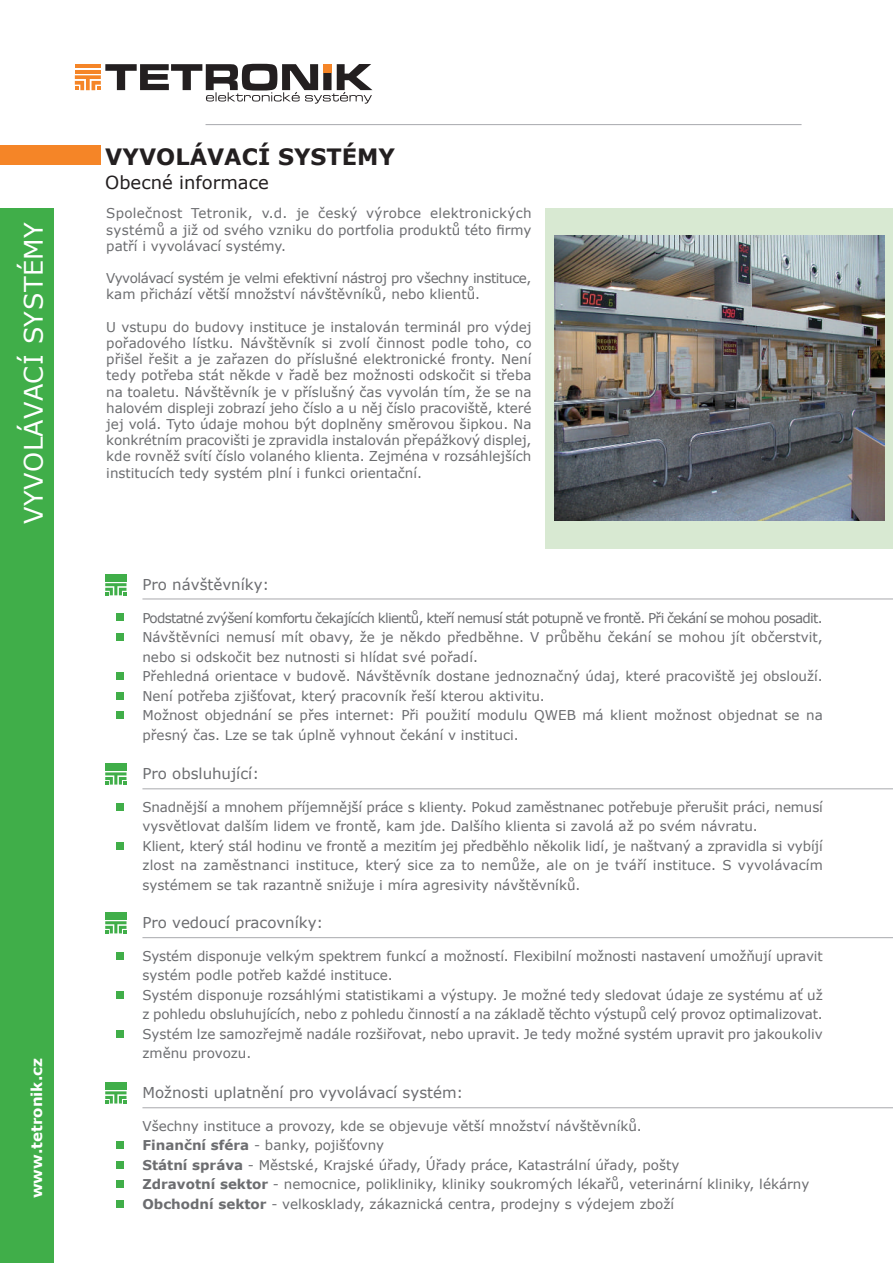
<style>
.page{position:relative;width:893px;height:1263px;background:#fff}
.page>*{position:absolute;margin:0;border:0;box-sizing:border-box;transform-origin:0 0}
.t1{font:25.5px "Verdana";letter-spacing:.02em;color:#fff}
.t2{font:700 22.5px "Verdana";color:#231f20}
.t3{font:18px "Verdana";color:#231f20}
.t4{font:15px "Verdana";color:#6c6d70}
.t5{font:700 15px "Verdana";color:#fff}
.t6{font:13.5px/19.5px "Verdana";color:#6c6d70}
.t7{font:13.5px/16.2px "Verdana";letter-spacing:-.03em;color:#6c6d70}
.s1{font-weight:700}
</style>
<div class="page">
<div style="left:0;top:208px;width:53px;height:1055px;background:#40ae49"></div>
<hr style="left:206px;top:124px;width:595px;height:1px;background:#a8a9ad">
<div style="left:0;top:146px;width:101px;height:19px;background:#f58527"></div>
<svg style="left:75px;top:64px;width:297px;height:40px"></svg>
<div style="left:323px;top:64px;width:8px;height:8px;background:#f58527"></div>
<svg style="left:105px;top:583px;width:21px;height:12px"></svg>
<hr style="left:105px;top:579px;width:21px;height:3px;background:#40ae49">
<hr style="left:105px;top:574px;width:21px;height:3px;background:#40ae49">
<svg style="left:105px;top:772px;width:21px;height:12px"></svg>
<hr style="left:105px;top:768px;width:21px;height:3px;background:#40ae49">
<hr style="left:105px;top:763px;width:21px;height:3px;background:#40ae49">
<svg style="left:105px;top:921px;width:21px;height:12px"></svg>
<hr style="left:105px;top:917px;width:21px;height:3px;background:#40ae49">
<hr style="left:105px;top:912px;width:21px;height:3px;background:#40ae49">
<svg style="left:105px;top:1091px;width:21px;height:12px"></svg>
<hr style="left:105px;top:1087px;width:21px;height:3px;background:#40ae49">
<hr style="left:105px;top:1082px;width:21px;height:3px;background:#40ae49">
<div style="left:116px;top:614px;width:7px;height:7px;background:#40ae49"></div>
<div style="left:116px;top:952px;width:7px;height:7px;background:#40ae49"></div>
<div style="left:116px;top:1142px;width:7px;height:7px;background:#40ae49"></div>
<div style="left:116px;top:803px;width:7px;height:7px;background:#40ae49"></div>
<div style="left:116px;top:634px;width:7px;height:7px;background:#40ae49"></div>
<div style="left:116px;top:991px;width:7px;height:7px;background:#40ae49"></div>
<div style="left:116px;top:1161px;width:7px;height:7px;background:#40ae49"></div>
<div style="left:116px;top:1180px;width:7px;height:7px;background:#40ae49"></div>
<div style="left:116px;top:842px;width:7px;height:7px;background:#40ae49"></div>
<div style="left:116px;top:673px;width:7px;height:7px;background:#40ae49"></div>
<div style="left:116px;top:1030px;width:7px;height:7px;background:#40ae49"></div>
<div style="left:116px;top:1200px;width:7px;height:7px;background:#40ae49"></div>
<div style="left:116px;top:711px;width:7px;height:7px;background:#40ae49"></div>
<div style="left:116px;top:692px;width:7px;height:7px;background:#40ae49"></div>
<hr style="left:142px;top:599px;width:751px;height:1px;background:#a8a9ad">
<hr style="left:142px;top:788px;width:751px;height:1px;background:#a8a9ad">
<hr style="left:142px;top:937px;width:751px;height:1px;background:#a8a9ad">
<hr style="left:142px;top:1107px;width:751px;height:1px;background:#a8a9ad">
<div style="left:545px;top:208px;width:348px;height:341px;background:#d8e9d2"></div>
<img style="left:555px;top:236px;width:329px;height:285px">
<h1 class="t1" style="left:16px;top:524px;width:303px;rotate:-90deg">Vyvolávací SYSTÉMY</h1>
<p class="t5" style="left:26px;top:1198px;width:141px;rotate:-90deg">www.tetronik.cz</p>
<h2 class="t2" style="left:105px;top:141px;width:291px">VYVOLÁVACÍ SYSTÉMY</h2>
<h3 class="t3" style="left:105px;top:170px;width:165px">Obecné informace</h3>
<p class="t6" style="left:106px;top:205px;width:427px;line-height:16.2px;text-align:justify">Společnost Tetronik, v.d. je český výrobce elektronických systémů a již od svého vzniku do portfolia produktů této firmy patří i vyvolávací systémy.</p>
<p class="t7" style="left:106px;top:270px;width:427px">Vyvolávací systém je velmi efektivní nástroj pro všechny instituce, kam přichází větší množství návštěvníků, nebo klientů.</p>
<p class="t6" style="left:106px;top:319px;width:427px;line-height:16.2px;text-align:justify">U vstupu do budovy instituce je instalován terminál pro výdej pořadového lístku. Návštěvník si zvolí činnost podle toho, co přišel řešit a je zařazen do příslušné elektronické fronty. Není tedy potřeba stát někde v řadě bez možnosti odskočit si třeba na toaletu. Návštěvník je v příslušný čas vyvolán tím, že se na halovém displeji zobrazí jeho číslo a u něj číslo pracoviště, které jej volá. Tyto údaje mohou být doplněny směrovou šipkou. Na konkrétním pracovišti je zpravidla instalován přepážkový displej, kde rovněž svítí číslo volaného klienta. Zejména v rozsáhlejších institucích tedy systém plní i funkci orientační.</p>
<p class="t4" style="left:142px;top:574px;width:128px">Pro návštěvníky:</p>
<p class="t6" style="left:142px;top:608px;width:682px">Podstatné zvýšení komfortu čekajících klientů, kteří nemusí stát potupně ve frontě. Při čekání se mohou posadit.<br>Návštěvníci nemusí mít obavy, že je někdo předběhne. V průběhu čekání se mohou jít občerstvit, nebo si odskočit bez nutnosti si hlídat své pořadí.<br>Přehledná orientace v budově. Návštěvník dostane jednoznačný údaj, které pracoviště jej obslouží.<br>Není potřeba zjišťovat, který pracovník řeší kterou aktivitu.<br>Možnost objednání se přes internet: Při použití modulu QWEB má klient možnost objednat se na přesný čas. Lze se tak úplně vyhnout čekání v instituci.</p>
<p class="t4" style="left:142px;top:763px;width:118px">Pro obsluhující:</p>
<p class="t6" style="left:142px;top:797px;width:682px">Snadnější a mnohem příjemnější práce s klienty. Pokud zaměstnanec potřebuje přerušit práci, nemusí vysvětlovat dalším lidem ve frontě, kam jde. Dalšího klienta si zavolá až po svém návratu.<br>Klient, který stál hodinu ve frontě a mezitím jej předběhlo několik lidí, je naštvaný a zpravidla si vybíjí zlost na zaměstnanci instituce, který sice za to nemůže, ale on je tváří instituce. S vyvolávacím systémem se tak razantně snižuje i míra agresivity návštěvníků.</p>
<p class="t4" style="left:142px;top:912px;width:183px">Pro vedoucí pracovníky:</p>
<p class="t6" style="left:142px;top:946px;width:682px">Systém disponuje velkým spektrem funkcí a možností. Flexibilní možnosti nastavení umožňují upravit systém podle potřeb každé instituce.<br>Systém disponuje rozsáhlými statistikami a výstupy. Je možné tedy sledovat údaje ze systému ať už z pohledu obsluhujících, nebo z pohledu činností a na základě těchto výstupů celý provoz optimalizovat.<br>Systém lze samozřejmě nadále rozšiřovat, nebo upravit. Je tedy možné systém upravit pro jakoukoliv změnu provozu.</p>
<p class="t4" style="left:142px;top:1082px;width:322px">Možnosti uplatnění pro vyvolávací systém:</p>
<p class="t6" style="left:142px;top:1116px;width:668px">Všechny instituce a provozy, kde se objevuje větší množství návštěvníků.<br><span class="s1">Finanční sféra</span> - banky, pojišťovny<br><span class="s1">Státní správa</span> - Městské, Krajské úřady, Úřady práce, Katastrální úřady, pošty<br><span class="s1">Zdravotní sektor</span> - nemocnice, polikliniky, kliniky soukromých lékařů, veterinární kliniky, lékárny <span class="s1">Obchodní sektor</span> - velkosklady, zákaznická centra, prodejny s výdejem zboží</p>
</div>
